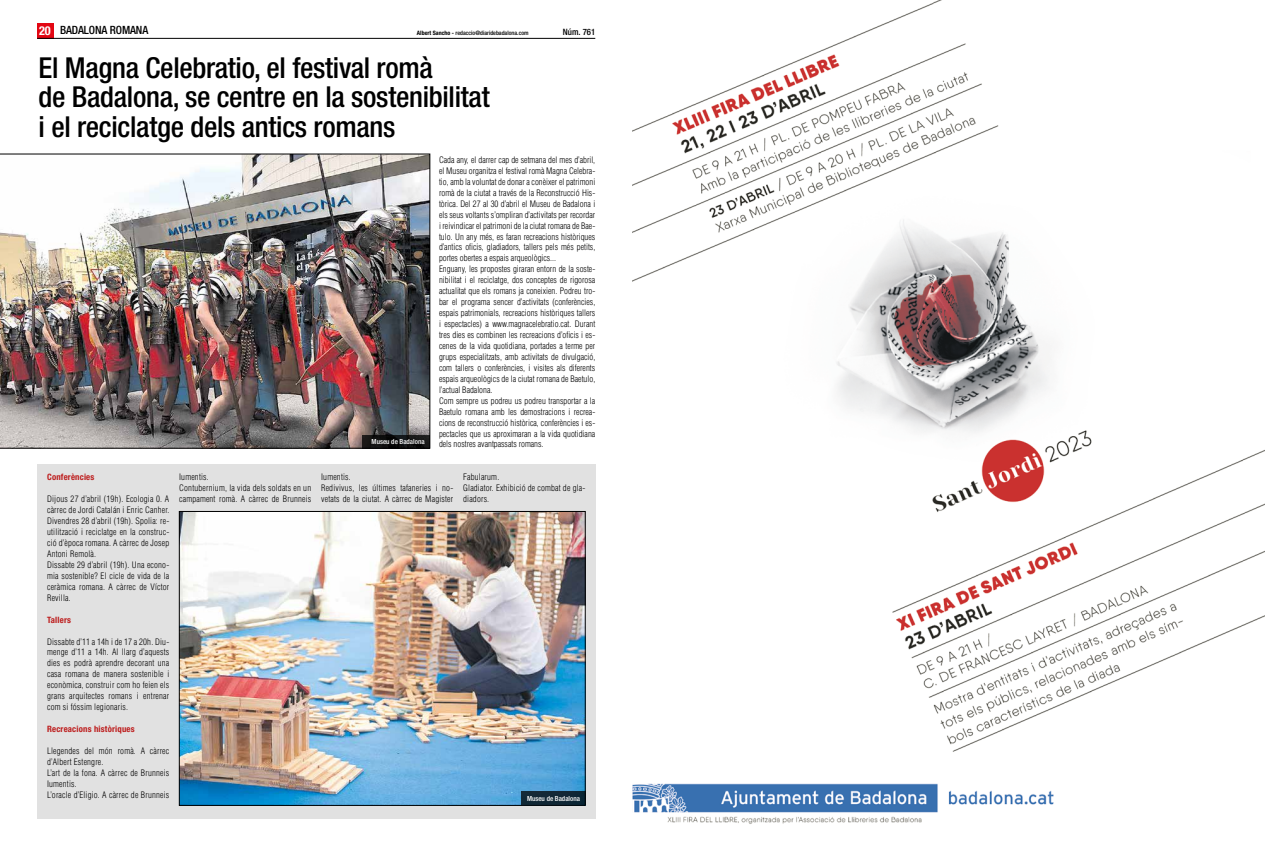
<style>
.page{position:relative;width:1265px;height:844px;background:#fff}
.page>*{position:absolute;margin:0;border:0;box-sizing:border-box;transform-origin:0 0}
.t1{font:500 condensed 28.88px/29.8px "Helvetica Neue";letter-spacing:-.01em;color:#000}
.t2{font:500 condensed 11.38px "Helvetica Neue";letter-spacing:-.01em;color:#000}
.t3{font:300 condensed 8.75px/10.9px "Helvetica";color:#000}
.t4{font:300 condensed 8.75px/10.9px "Helvetica";letter-spacing:.02em;color:#000}
.t5{font:700 condensed 8.75px "Helvetica Neue";letter-spacing:.02em;color:#bd1d1d}
.t6{font:500 condensed 8.75px "Helvetica Neue";color:#000}
.t7{font:500 condensed 7px "Helvetica Neue";color:#fff}
.t8{font:500 condensed 6.04px "Helvetica Neue";color:#000}
.s1{font-weight:700;font-size:12.25px;color:#fff}
.s2{font-weight:700}
</style>
<div class="page">
<div style="left:37px;top:24px;width:17px;height:15px;background:#e30613"></div>
<hr style="left:37px;top:38px;width:558px;height:1px;background:#000">
<img style="left:632px;top:0;width:633px;height:824px">
<img style="left:0;top:154px;width:430px;height:294px">
<svg style="left:363px;top:435px;width:67px;height:13px"></svg>
<div style="left:37px;top:464px;width:558px;height:355px;background:#e1e1e1"></div>
<img style="left:181px;top:513px;width:402px;height:290px">
<div style="left:179px;top:511px;width:406px;height:294px;border:1px solid #000"></div>
<div style="left:521px;top:791px;width:64px;height:14px;background:#112836"></div>
<h2 class="t2" style="left:39px;top:24px;width:111px"><span class="s1">20</span> BADALONA ROMANA</h2>
<p class="t8" style="left:417px;top:29px;width:113px"><span class="s2">Albert Sancho -</span> redaccio@diaridebadalona.com</p>
<h1 class="t1" style="left:39px;top:52px;width:453px">El Magna Celebratio, el festival romà<br>de Badalona, se centre en la sostenibilitat i el reciclatge dels antics romans</h1>
<p class="t6" style="left:563px;top:27px;width:34px">Núm. 761</p>
<p class="t5" style="left:47px;top:472px;width:49px">Conferències</p>
<p class="t4" style="left:47px;top:493px;width:124px">Dijous 27 d’abril (19h). Ecologia 0. A càrrec de Jordi Catalán i Enric Canher.<br>Divendres 28 d’abril (19h). Spolia: re&shy;utilització i reciclatge en la construc&shy;ció d’època romana. A càrrec de Josep<br>Antoni Remolà.<br>Dissabte 29 d’abril (19h). Una econo&shy;mia sostenible? El cicle de vida de la ceràmica romana. A càrrec de Víctor<br>Revilla.</p>
<p class="t5" style="left:47px;top:614px;width:25px">Tallers</p>
<p class="t3" style="left:47px;top:635px;width:124px;text-align:justify">Dissabte d’11 a 14h i de 17 a 20h. Diu&shy;menge d’11 a 14h. Al llarg d’aquests dies es podrà aprendre decorant una casa romana de manera sostenible i econòmica, construir com ho feien els grans arquitectes romans i entrenar com si fóssim legionaris.</p>
<p class="t5" style="left:47px;top:723px;width:89px">Recreacions històriques</p>
<p class="t4" style="left:47px;top:745px;width:124px">Llegendes del món romà. A càrrec d’Albert Estengre.<br>L’art de la fona. A càrrec de Brunneis<br>Iumentis.<br>L’oracle d’Eligio. A càrrec de Brunneis</p>
<p class="t7" style="left:372px;top:437px;width:54px">Museu de Badalona</p>
<p class="t3" style="left:439px;top:154px;width:158px">Cada any, el darrer cap de setmana del mes d’abril, el Museu organitza el festival romà Magna Celebra&shy;tio, amb la voluntat de donar a conèixer el patrimoni romà de la ciutat a través de la Reconstrucció His&shy;tòrica. Del 27 al 30 d’abril el Museu de Badalona i els seus voltants s’ompliran d’activitats per recordar i reivindicar el patrimoni de la ciutat romana de Bae&shy;tulo. Un any més, es faran recreacions històriques d’antics oficis, gladiadors, tallers pels més petits, portes obertes a espais arqueològics...<br>Enguany, les propostes giraran entorn de la soste&shy;nibilitat i el reciclatge, dos conceptes de rigorosa actualitat que els romans ja coneixien. Podreu tro&shy;bar el programa sencer d’activitats (conferències, espais patrimonials, recreacions històriques tallers i espectacles) a www.magnacelebratio.cat. Durant tres dies es combinen les recreacions d’oficis i es&shy;cenes de la vida quotidiana, portades a terme per grups especialitzats, amb activitats de divulgació, com tallers o conferències, i visites als diferents espais arqueològics de la ciutat romana de Baetulo, l’actual Badalona.<br>Com sempre us podreu us podreu transportar a la Baetulo romana amb les demostracions i recrea&shy;cions de reconstrucció històrica, conferències i es&shy;pectacles que us aproximaran a la vida quotidiana dels nostres avantpassats romans.</p>
<p class="t4" style="left:179px;top:471px;width:134px">Iumentis.<br>Contubernium, la vida dels soldats en un campament romà. A càrrec de Brunneis</p>
<p class="t4" style="left:321px;top:471px;width:134px">Iumentis.<br>Redivivus, les últimes tafaneries i no&shy;vetats de la ciutat. A càrrec de Magister</p>
<p class="t4" style="left:463px;top:471px;width:124px">Fabularum.<br>Gladiator. Exhibició de combat de gla&shy;diadors.</p>
<p class="t7" style="left:527px;top:793px;width:54px">Museu de Badalona</p>
</div>
